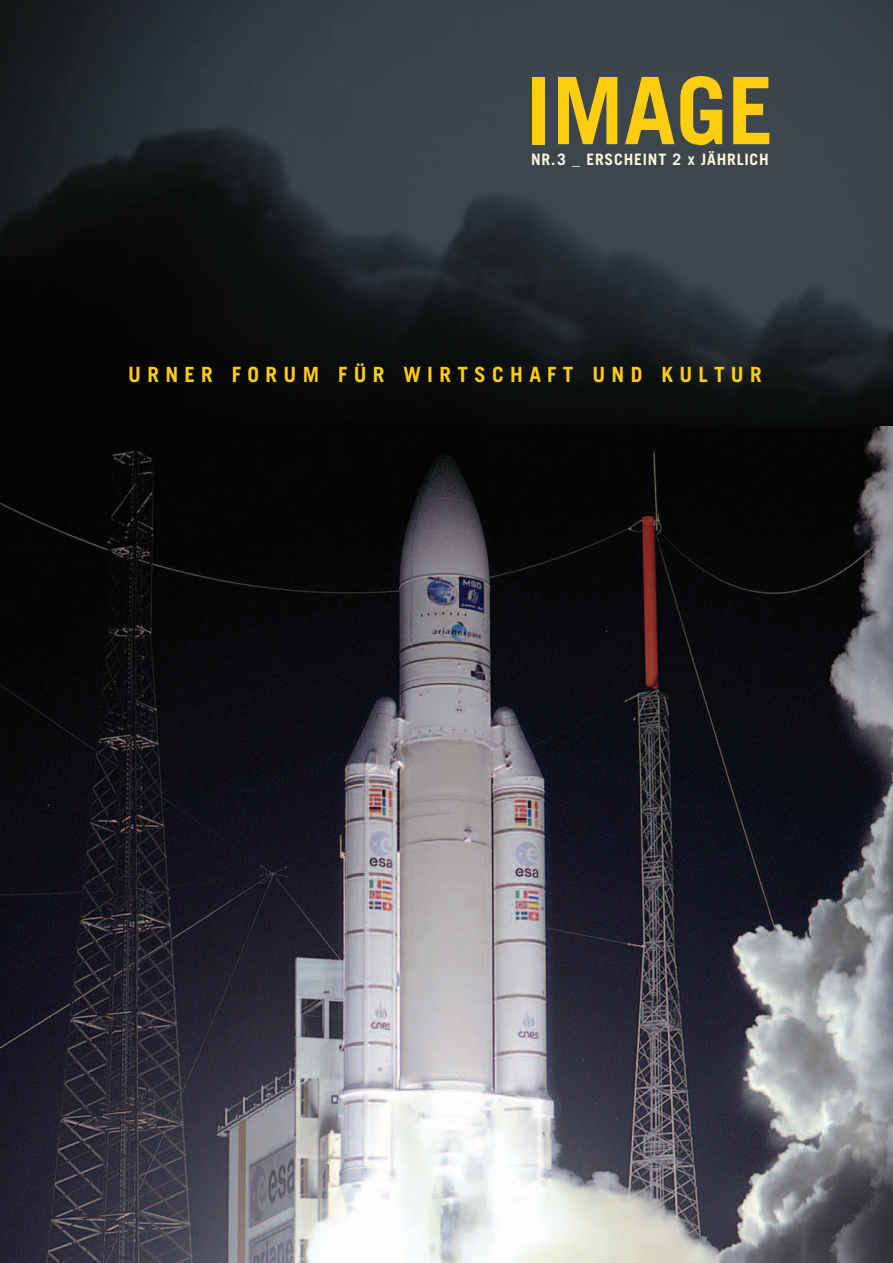
<style>
.page{position:relative;width:893px;height:1263px;background:#fff}
.page>*{position:absolute;margin:0;border:0;box-sizing:border-box;transform-origin:0 0}
.TITEL{font:700 93.15px "Trade Gothic";color:#fecd10}
.Urner{font:700 21px "Trade Gothic";letter-spacing:.3em;color:#fecd10}
.Urner-2{font:700 15.75px "Trade Gothic";letter-spacing:.05em;color:#fef6dd}
</style>
<div class="page">
<img style="left:0;top:425px;width:893px;height:838px">
<img style="left:0;top:0;width:893px;height:425px">
<p class="TITEL" style="left:526px;top:54px;width:250px">IMAGE</p>
<p class="Urner-2" style="left:531px;top:150px;width:239px">NR.3 _ ERSCHEINT 2 x JÄHRLICH</p>
<p class="Urner" style="left:128px;top:361px;width:635px">URNER FORUM FÜR WIRTSCHAFT UND KULTUR</p>
</div>
